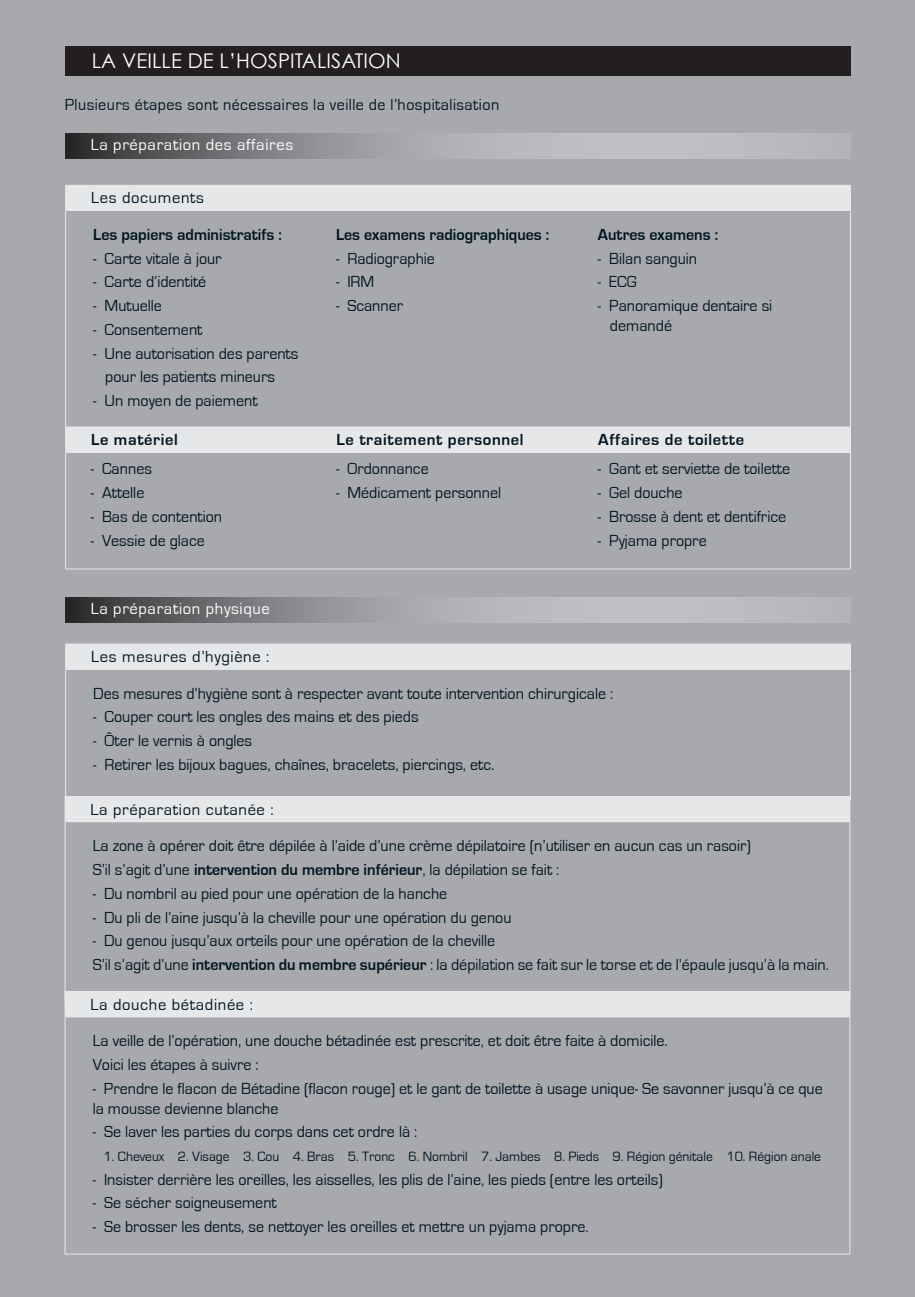
<style>
.page{position:relative;width:915px;height:1297px;background:#fff}
.page>*{position:absolute;margin:0;border:0;box-sizing:border-box;transform-origin:0 0}
.t1{font:20.25px "Century Gothic";letter-spacing:.005em;color:#fff}
.t2{font:16.5px/23.7px "Eurostile";color:#011622}
.t3{font:16.5px "Eurostile";letter-spacing:.04em;color:#011622}
.t4{font:700 16.5px "Eurostile";color:#011622}
.t5{font:16.5px "Eurostile";letter-spacing:.03em;color:#011622}
.t6{font:700 16.5px "Eurostile";letter-spacing:.04em;color:#011622}
.t7{font:16.5px "Eurostile";letter-spacing:.04em;color:#fff}
.t8{font:13.95px "Eurostile";color:#011622}
.s1{font-weight:700}
</style>
<div class="page">
<div style="left:0;top:1px;width:914px;height:1296px;background:#a8a9ad"></div>
<div style="left:65px;top:46px;width:785px;height:29px;background:#231f20"></div>
<svg style="left:65px;top:134px;width:783px;height:25px"></svg>
<svg style="left:65px;top:598px;width:783px;height:25px"></svg>
<div style="left:66px;top:185px;width:784px;height:25px;background:#e6e7e9"></div>
<hr style="left:65px;top:185px;width:785px;height:1px;background:#e6e7e9">
<svg style="left:65px;top:186px;width:1px;height:24px"></svg>
<hr style="left:65px;top:210px;width:785px;height:1px;background:#e6e7e9">
<hr style="left:65px;top:211px;width:1px;height:219px;background:#e6e7e9">
<hr style="left:849px;top:211px;width:1px;height:219px;background:#e6e7e9">
<div style="left:66px;top:644px;width:784px;height:25px;background:#e6e7e9"></div>
<svg style="left:65px;top:644px;width:1px;height:25px"></svg>
<hr style="left:65px;top:669px;width:785px;height:1px;background:#e6e7e9">
<hr style="left:65px;top:669px;width:1px;height:131px;background:#e6e7e9">
<hr style="left:849px;top:669px;width:1px;height:131px;background:#e6e7e9">
<div style="left:65px;top:797px;width:784px;height:25px;background:#e6e7e9"></div>
<hr style="left:65px;top:796px;width:785px;height:1px;background:#e6e7e9">
<svg style="left:849px;top:800px;width:1px;height:21px"></svg>
<hr style="left:65px;top:821px;width:785px;height:1px;background:#e6e7e9">
<hr style="left:65px;top:822px;width:1px;height:180px;background:#e6e7e9">
<hr style="left:849px;top:822px;width:1px;height:180px;background:#e6e7e9">
<div style="left:65px;top:992px;width:784px;height:25px;background:#e6e7e9"></div>
<hr style="left:65px;top:991px;width:785px;height:1px;background:#e6e7e9">
<svg style="left:849px;top:1002px;width:1px;height:14px"></svg>
<hr style="left:65px;top:1016px;width:785px;height:1px;background:#e6e7e9">
<hr style="left:65px;top:1017px;width:1px;height:237px;background:#e6e7e9">
<hr style="left:849px;top:1017px;width:1px;height:237px;background:#e6e7e9">
<hr style="left:65px;top:1254px;width:785px;height:1px;background:#e6e7e9">
<div style="left:66px;top:427px;width:784px;height:25px;background:#e6e7e9"></div>
<svg style="left:65px;top:430px;width:1px;height:22px"></svg>
<hr style="left:65px;top:452px;width:785px;height:1px;background:#e6e7e9">
<hr style="left:65px;top:452px;width:1px;height:117px;background:#e6e7e9">
<hr style="left:849px;top:452px;width:1px;height:117px;background:#e6e7e9">
<hr style="left:65px;top:569px;width:785px;height:1px;background:#e6e7e9">
<p class="t1" style="left:92px;top:52px;width:310px">LA VEILLE DE L’HOSPITALISATION</p>
<p class="t5" style="left:65px;top:96px;width:436px">Plusieurs étapes sont nécessaires la veille de l’hospitalisation</p>
<p class="t7" style="left:91px;top:136px;width:204px">La préparation des affaires</p>
<p class="t3" style="left:91px;top:189px;width:114px">Les documents</p>
<p class="t4" style="left:93px;top:229px;width:190px">Les papiers administratifs :</p>
<p class="t2" style="left:93px;top:247px;width:130px">- Carte vitale à jour</p>
<p class="t2" style="left:93px;top:270px;width:114px">- Carte d’identité</p>
<p class="t2" style="left:93px;top:294px;width:70px">- Mutuelle</p>
<p class="t2" style="left:93px;top:318px;width:111px">- Consentement</p>
<p class="t2" style="left:105px;top:342px;width:194px;text-indent:-12px">- Une autorisation des parents pour les patients mineurs</p>
<p class="t2" style="left:93px;top:389px;width:166px">- Un moyen de paiement</p>
<p class="t4" style="left:336px;top:229px;width:215px">Les examens radiographiques :</p>
<p class="t2" style="left:336px;top:247px;width:100px">- Radiographie</p>
<p class="t2" style="left:336px;top:270px;width:40px">- IRM</p>
<p class="t2" style="left:336px;top:294px;width:69px">- Scanner</p>
<p class="t4" style="left:597px;top:229px;width:122px">Autres examens :</p>
<p class="t2" style="left:597px;top:247px;width:101px">- Bilan sanguin</p>
<p class="t2" style="left:597px;top:270px;width:40px">- ECG</p>
<p class="t2" style="left:609px;top:296px;width:164px;line-height:19.4px;text-indent:-12px">- Panoramique dentaire si demandé</p>
<p class="t6" style="left:91px;top:434px;width:88px">Le matériel</p>
<p class="t6" style="left:336px;top:434px;width:188px">Le traitement personnel</p>
<p class="t6" style="left:598px;top:434px;width:147px">Affaires de toilette</p>
<p class="t2" style="left:91px;top:457px;width:63px">- Cannes</p>
<p class="t2" style="left:91px;top:481px;width:55px">- Attelle</p>
<p class="t2" style="left:91px;top:505px;width:133px">- Bas de contention</p>
<p class="t2" style="left:91px;top:528px;width:116px">- Vessie de glace</p>
<p class="t7" style="left:91px;top:600px;width:180px">La préparation physique</p>
<p class="t3" style="left:91px;top:648px;width:180px">Les mesures d’hygiène :</p>
<p class="t2" style="left:336px;top:457px;width:94px">- Ordonnance</p>
<p class="t2" style="left:336px;top:481px;width:166px">- Médicament personnel</p>
<p class="t2" style="left:597px;top:457px;width:194px">- Gant et serviette de toilette</p>
<p class="t2" style="left:597px;top:481px;width:86px">- Gel douche</p>
<p class="t2" style="left:597px;top:505px;width:190px">- Brosse à dent et dentifrice</p>
<p class="t2" style="left:597px;top:528px;width:110px">- Pyjama propre</p>
<p class="t2" style="left:93px;top:681px;width:521px">Des mesures d’hygiène sont à respecter avant toute intervention chirurgicale :</p>
<p class="t2" style="left:93px;top:705px;width:327px">- Couper court les ongles des mains et des pieds</p>
<p class="t2" style="left:93px;top:729px;width:160px">- Ôter le vernis à ongles</p>
<p class="t2" style="left:93px;top:753px;width:402px">- Retirer les bijoux bagues, chaînes, bracelets, piercings, etc.</p>
<p class="t3" style="left:90px;top:800px;width:184px">La préparation cutanée :</p>
<p class="t2" style="left:93px;top:834px;width:659px">La zone à opérer doit être dépilée à l’aide d’une crème dépilatoire (n’utiliser en aucun cas un rasoir)<br>S’il s’agit d’une <span class="s1">intervention du membre inférieur</span>, la dépilation se fait :</p>
<p class="t2" style="left:93px;top:882px;width:356px">- Du nombril au pied pour une opération de la hanche</p>
<p class="t2" style="left:93px;top:905px;width:420px">- Du pli de l’aine jusqu’à la cheville pour une opération du genou</p>
<p class="t2" style="left:93px;top:929px;width:737px">- Du genou jusqu’aux orteils pour une opération de la cheville<br>S’il s’agit d’une <span class="s1">intervention du membre supérieur</span> : la dépilation se fait sur le torse et de l’épaule jusqu’à la main.</p>
<p class="t3" style="left:90px;top:996px;width:164px">La douche bétadinée :</p>
<p class="t2" style="left:93px;top:1029px;width:576px">La veille de l’opération, une douche bétadinée est prescrite, et doit être faite à domicile.<br>Voici les étapes à suivre :</p>
<p class="t2" style="left:93px;top:1079px;width:731px;line-height:19.5px">- Prendre le flacon de Bétadine (flacon rouge) et le gant de toilette à usage unique- Se savonner jusqu’à ce que la mousse devienne blanche</p>
<p class="t2" style="left:93px;top:1120px;width:326px">- Se laver les parties du corps dans cet ordre là :</p>
<p class="t8" style="left:104px;top:1149px;width:718px">1. Cheveux 2. Visage 3. Cou 4. Bras 5. Tronc 6. Nombril 7. Jambes 8. Pieds 9. Région génitale 10. Région anale</p>
<p class="t2" style="left:93px;top:1167px;width:571px">- Insister derrière les oreilles, les aisselles, les plis de l’aine, les pieds (entre les orteils)</p>
<p class="t2" style="left:93px;top:1191px;width:185px">- Se sécher soigneusement</p>
<p class="t2" style="left:93px;top:1215px;width:497px">- Se brosser les dents, se nettoyer les oreilles et mettre un pyjama propre.</p>
</div>
